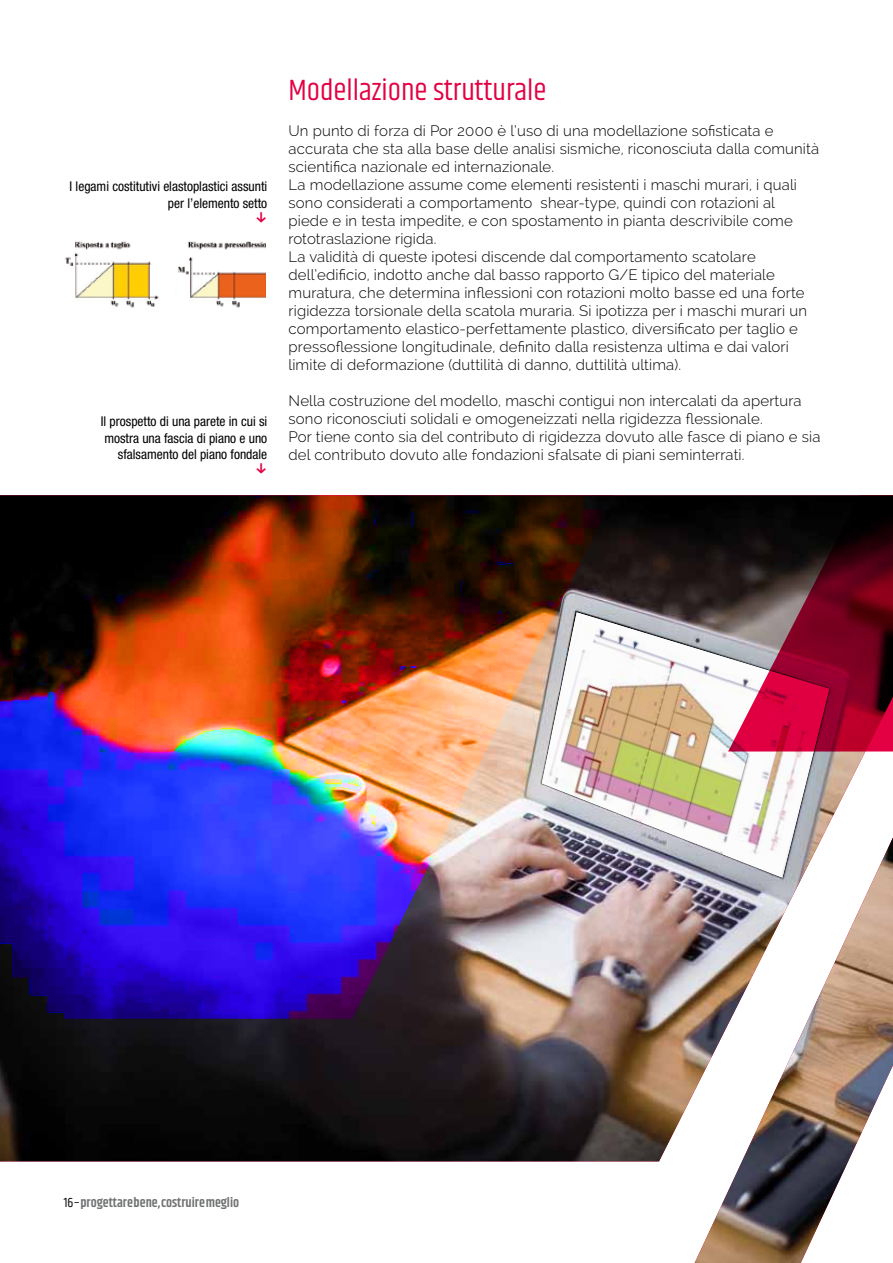
<style>
.page{position:relative;width:893px;height:1263px;background:#fff}
.page>*{position:absolute;margin:0;border:0;box-sizing:border-box;transform-origin:0 0}
.t1{font:30px "Khand";color:#e30043}
.t2{font:16.5px "FF Dingbests";color:#e30043}
.t3{font:300 15px/18px "Raleway";letter-spacing:.01em;color:#000}
.t4{font:condensed 13.5px/16.5px "Helvetica Neue";color:#000;text-align:right}
.t5{font:600 13.5px "Khand";color:#707172}
.s1{font-weight:400;color:#000}
</style>
<div class="page">
<img style="left:694px;top:1161px;width:155px;height:102px">
<img style="left:0;top:495px;width:893px;height:666px">
<img style="left:614px;top:612px;width:215px;height:266px">
<svg style="left:728px;top:495px;width:165px;height:256px;background:#6e1e33"></svg>
<img style="left:65px;top:241px;width:200px;height:67px">
<img style="left:0;top:495px;width:614px;height:524px">
<p class="t4" style="left:70px;top:178px;width:199px">I legami costitutivi elastoplastici assunti per l’elemento setto</p>
<p class="t2" style="left:255px;top:208px;width:14px">g</p>
<p class="t4" style="left:101px;top:413px;width:168px">Il prospetto di una parete in cui si mostra una fascia di piano e uno sfalsamento del piano fondale</p>
<p class="t2" style="left:255px;top:460px;width:14px">g</p>
<h1 class="t1" style="left:289px;top:72px;width:260px">Modellazione strutturale</h1>
<p class="t3" style="left:289px;top:121px;width:532px">Un punto di forza di Por 2000 è l’uso di una modellazione sofisticata e accurata che sta alla base delle analisi sismiche, riconosciuta dalla comunità scientifica nazionale ed internazionale.<br>La modellazione assume come elementi resistenti i maschi murari, i quali sono considerati a comportamento shear-type, quindi con rotazioni al<br>piede e in testa impedite, e con spostamento in pianta descrivibile come rototraslazione rigida.<br>La validità di queste ipotesi discende dal comportamento scatolare dell’edificio, indotto anche dal basso rapporto G/E tipico del materiale muratura, che determina inflessioni con rotazioni molto basse ed una forte rigidezza torsionale della scatola muraria. Si ipotizza per i maschi murari un comportamento elastico-perfettamente plastico, diversificato per taglio e pressoflessione longitudinale, definito dalla resistenza ultima e dai valori limite di deformazione (duttilità di danno, duttilità ultima).</p>
<p class="t3" style="left:289px;top:391px;width:533px">Nella costruzione del modello, maschi contigui non intercalati da apertura sono riconosciuti solidali e omogeneizzati nella rigidezza flessionale.<br>Por tiene conto sia del contributo di rigidezza dovuto alle fasce di piano e sia del contributo dovuto alle fondazioni sfalsate di piani seminterrati.</p>
<p class="t5" style="left:64px;top:1193px;width:177px"><span class="s1">16–</span> progettare bene, costruire meglio</p>
</div>
